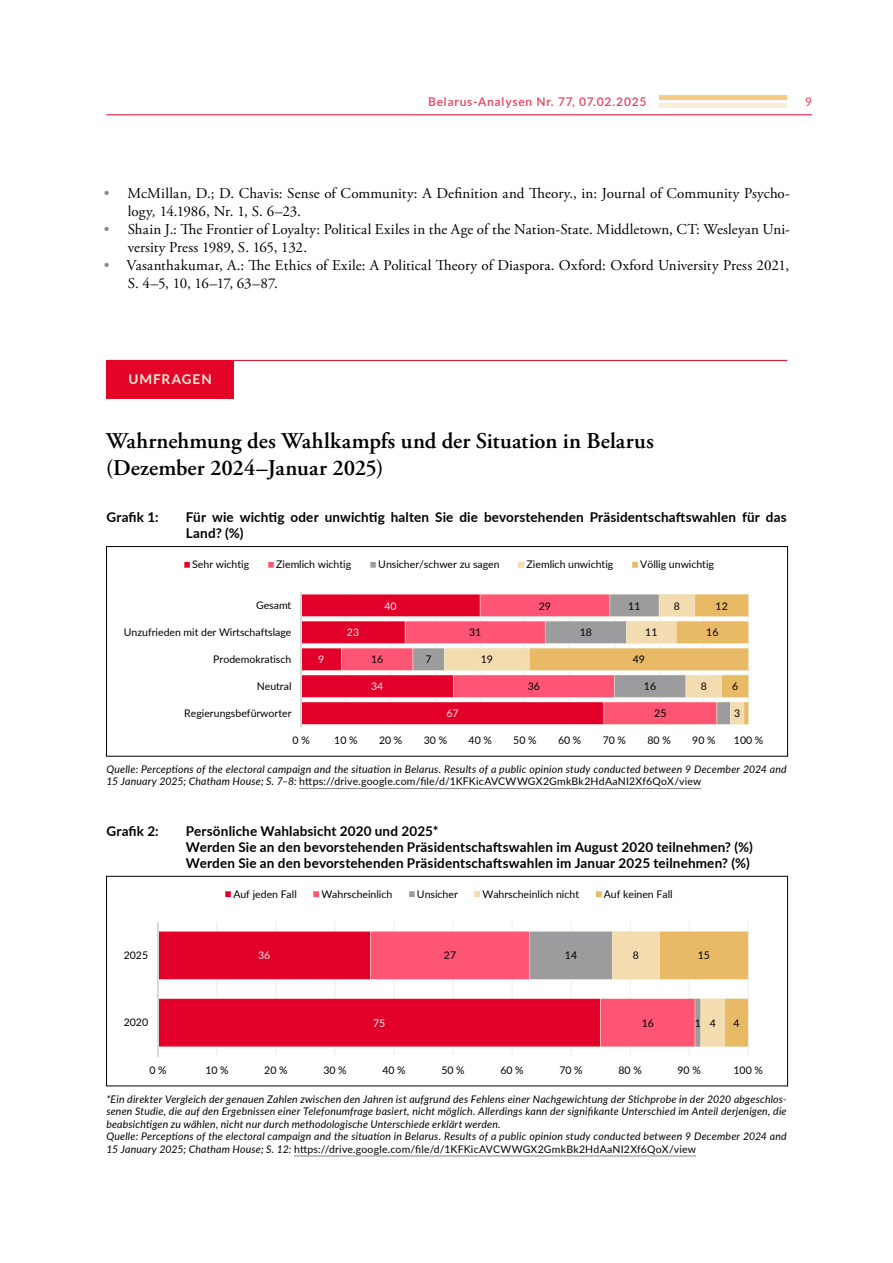
<style>
.page{position:relative;width:893px;height:1263px;background:#fff}
.page>*{position:absolute;margin:0;border:0;box-sizing:border-box;transform-origin:0 0}
.Ueberschrift_Artikel{font:600 22.5px/27px "Adobe Garamond Pro";color:#000}
.t1{font:15px/18px "Adobe Garamond Pro";letter-spacing:.005em;color:#000}
.Ueberschrift_Tabelle_Grafik{font:700 13.5px/16.2px "Lato";letter-spacing:.01em;color:#000}
.Abschnittsueberschrift_neu{font:700 13.5px "Lato";letter-spacing:.07em;color:#f7eed5}
.t2{font:600 12px "Lato";letter-spacing:.065em;color:#ea3e59}
.t3{font:12px "Lato";color:#ea3e59}
.Quelle_Tabelle_Grafik{font:italic 10.5px/12.6px "Lato";letter-spacing:.02em;color:#000}
.t4{font:10.5px "Lato";color:#000}
.t5{font:10.5px "Lato";color:#eeece1}
.s1{color:#878787}
.s2{font-style:italic}
.s3{font-style:normal}
</style>
<div class="page">
<div style="left:659px;top:103px;width:128px;height:5px;background:#f7eed5"></div>
<hr style="left:659px;top:96px;width:128px;height:4px;background:#f5cc85">
<hr style="left:106px;top:114px;width:706px;height:1px;background:#e40428">
<hr style="left:106px;top:360px;width:681px;height:1px;background:#e40428">
<div style="left:106px;top:360px;width:128px;height:39px;background:#e40428"></div>
<hr style="left:346px;top:592px;width:1px;height:135px;background:#d9d9d9">
<hr style="left:390px;top:592px;width:1px;height:135px;background:#d9d9d9">
<hr style="left:435px;top:592px;width:1px;height:135px;background:#d9d9d9">
<hr style="left:480px;top:592px;width:1px;height:135px;background:#d9d9d9">
<hr style="left:525px;top:592px;width:1px;height:135px;background:#d9d9d9">
<hr style="left:569px;top:592px;width:1px;height:135px;background:#d9d9d9">
<hr style="left:614px;top:592px;width:1px;height:135px;background:#d9d9d9">
<hr style="left:659px;top:592px;width:1px;height:135px;background:#d9d9d9">
<hr style="left:704px;top:592px;width:1px;height:135px;background:#d9d9d9">
<hr style="left:748px;top:592px;width:1px;height:135px;background:#d9d9d9">
<svg style="left:302px;top:594px;width:447px;height:131px;background:#e9777b"></svg>
<hr style="left:301px;top:592px;width:1px;height:135px;background:#d9d9d9">
<svg style="left:184px;top:562px;width:6px;height:6px"></svg>
<svg style="left:268px;top:562px;width:6px;height:6px"></svg>
<svg style="left:370px;top:562px;width:6px;height:6px"></svg>
<svg style="left:518px;top:562px;width:6px;height:6px"></svg>
<svg style="left:632px;top:562px;width:6px;height:6px"></svg>
<div style="left:106px;top:546px;width:682px;height:210px;border:1px solid #000"></div>
<hr style="left:299px;top:788px;width:402px;height:1px;background:#878787">
<hr style="left:294px;top:1156px;width:402px;height:1px;background:#878787">
<hr style="left:217px;top:921px;width:1px;height:135px;background:#d9d9d9">
<hr style="left:276px;top:921px;width:1px;height:135px;background:#d9d9d9">
<hr style="left:335px;top:921px;width:1px;height:135px;background:#d9d9d9">
<hr style="left:394px;top:921px;width:1px;height:135px;background:#d9d9d9">
<hr style="left:453px;top:921px;width:1px;height:135px;background:#d9d9d9">
<hr style="left:512px;top:921px;width:1px;height:135px;background:#d9d9d9">
<hr style="left:571px;top:921px;width:1px;height:135px;background:#d9d9d9">
<hr style="left:630px;top:921px;width:1px;height:135px;background:#d9d9d9">
<hr style="left:689px;top:921px;width:1px;height:135px;background:#d9d9d9">
<hr style="left:748px;top:921px;width:1px;height:135px;background:#d9d9d9">
<svg style="left:158px;top:931px;width:212px;height:116px;fill:#e2002b"></svg>
<svg style="left:370px;top:931px;width:378px;height:116px"></svg>
<hr style="left:157px;top:921px;width:1px;height:135px;background:#d9d9d9">
<svg style="left:225px;top:891px;width:6px;height:6px"></svg>
<svg style="left:313px;top:891px;width:6px;height:6px"></svg>
<svg style="left:409px;top:891px;width:6px;height:6px"></svg>
<svg style="left:474px;top:891px;width:6px;height:6px"></svg>
<svg style="left:596px;top:891px;width:6px;height:6px"></svg>
<div style="left:106px;top:876px;width:682px;height:210px;border:1px solid #000"></div>
<p class="t2" style="left:428px;top:93px;width:220px">Belarus-Analysen Nr. 77, 07.02.2025</p>
<p class="t3" style="left:805px;top:93px;width:8px">9</p>
<p class="t1" style="left:128px;top:185px;width:663px;text-indent:-24px"><span class="s1">•</span> McMillan, D.; D. Chavis: Sense of Community: A Definition and Theory., in: Journal of Community Psycho&shy;logy<span class="s2">,</span> 14.1986, Nr. 1, S. 6–23.</p>
<p class="t1" style="left:128px;top:221px;width:664px;text-indent:-24px"><span class="s1">•</span> Shain J.: The Frontier of Loyalty: Political Exiles in the Age of the Nation-State. Middletown, CT: Wesleyan Uni&shy;versity Press 1989, S. 165, 132.</p>
<p class="t1" style="left:128px;top:257px;width:663px;text-indent:-24px"><span class="s1">•</span> Vasanthakumar, A.: The Ethics of Exile: A Political Theory of Diaspora. Oxford: Oxford University Press 2021,<br>S. 4–5, 10, 16–17, 63–87.</p>
<p class="Abschnittsueberschrift_neu" style="left:128px;top:369px;width:85px">UMFRAGEN</p>
<p class="Ueberschrift_Artikel" style="left:106px;top:428px;width:549px">Wahrnehmung des Wahlkampfs und der Situation in Belarus (Dezember 2024–Januar 2025)</p>
<p class="Ueberschrift_Tabelle_Grafik" style="left:106px;top:509px;width:54px">Grafik 1:</p>
<p class="Ueberschrift_Tabelle_Grafik" style="left:186px;top:509px;width:602px">Für wie wichtig oder unwichtig halten Sie die bevorstehenden Präsidentschaftswahlen für das<br>Land? (%)</p>
<p class="t4" style="left:192px;top:557px;width:59px">Sehr wichtig</p>
<p class="t4" style="left:276px;top:557px;width:76px">Ziemlich wichtig</p>
<p class="t4" style="left:378px;top:557px;width:123px">Unsicher/schwer zu sagen</p>
<p class="t4" style="left:527px;top:557px;width:88px">Ziemlich unwichtig</p>
<p class="t4" style="left:640px;top:557px;width:75px">Völlig unwichtig</p>
<p class="t4" style="left:256px;top:598px;width:37px">Gesamt</p>
<p class="t5" style="left:384px;top:598px;width:14px">40</p>
<p class="t4" style="left:539px;top:598px;width:14px">29</p>
<p class="t4" style="left:628px;top:598px;width:14px">11</p>
<p class="t4" style="left:674px;top:598px;width:8px">8</p>
<p class="t4" style="left:716px;top:598px;width:14px">12</p>
<p class="t4" style="left:124px;top:624px;width:169px">Unzufrieden mit der Wirtschaftslage</p>
<p class="t5" style="left:347px;top:625px;width:14px">23</p>
<p class="t4" style="left:469px;top:625px;width:14px">31</p>
<p class="t4" style="left:580px;top:625px;width:14px">18</p>
<p class="t4" style="left:645px;top:625px;width:14px">11</p>
<p class="t4" style="left:706px;top:625px;width:14px">16</p>
<p class="t4" style="left:213px;top:651px;width:80px">Prodemokratisch</p>
<p class="t5" style="left:318px;top:652px;width:8px">9</p>
<p class="t4" style="left:371px;top:652px;width:14px">16</p>
<p class="t4" style="left:426px;top:652px;width:8px">7</p>
<p class="t4" style="left:481px;top:652px;width:14px">19</p>
<p class="t4" style="left:633px;top:652px;width:14px">49</p>
<p class="t4" style="left:257px;top:678px;width:36px">Neutral</p>
<p class="t5" style="left:371px;top:679px;width:14px">34</p>
<p class="t4" style="left:528px;top:679px;width:14px">36</p>
<p class="t4" style="left:644px;top:679px;width:14px">16</p>
<p class="t4" style="left:701px;top:679px;width:8px">8</p>
<p class="t4" style="left:732px;top:679px;width:8px">6</p>
<p class="t4" style="left:184px;top:705px;width:109px">Regierungsbefürworter</p>
<p class="t5" style="left:446px;top:706px;width:14px">67</p>
<p class="t4" style="left:654px;top:706px;width:14px">25</p>
<p class="t4" style="left:734px;top:706px;width:8px">3</p>
<p class="t4" style="left:293px;top:733px;width:19px">0 %</p>
<p class="t4" style="left:334px;top:733px;width:25px">10 %</p>
<p class="t4" style="left:379px;top:733px;width:25px">20 %</p>
<p class="t4" style="left:424px;top:733px;width:25px">30 %</p>
<p class="t4" style="left:469px;top:733px;width:25px">40 %</p>
<p class="t4" style="left:513px;top:733px;width:25px">50 %</p>
<p class="t4" style="left:558px;top:733px;width:25px">60 %</p>
<p class="t4" style="left:603px;top:733px;width:25px">70 %</p>
<p class="t4" style="left:647px;top:733px;width:25px">80 %</p>
<p class="t4" style="left:692px;top:733px;width:25px">90 %</p>
<p class="t4" style="left:734px;top:733px;width:31px">100 %</p>
<p class="Quelle_Tabelle_Grafik" style="left:106px;top:762px;width:682px">Quelle: Perceptions of the electoral campaign and the situation in Belarus. Results of a public opinion study conducted between 9 December 2024 and<br>15 January 2025; Chatham House; S. 7–8: <span class="s3">https://drive.google.com/file/d/1KFKicAVCWWGX2GmkBk2HdAaNI2Xf6QoX/view</span></p>
<p class="Ueberschrift_Tabelle_Grafik" style="left:106px;top:822px;width:54px">Grafik 2:</p>
<p class="Ueberschrift_Tabelle_Grafik" style="left:186px;top:822px;width:568px">Persönliche Wahlabsicht 2020 und 2025*<br>Werden Sie an den bevorstehenden Präsidentschaftswahlen im August 2020 teilnehmen? (%)<br>Werden Sie an den bevorstehenden Präsidentschaftswahlen im Januar 2025 teilnehmen? (%)</p>
<p class="t4" style="left:124px;top:947px;width:26px">2025</p>
<p class="t4" style="left:124px;top:1015px;width:26px">2020</p>
<p class="t4" style="left:233px;top:887px;width:65px">Auf jeden Fall</p>
<p class="t4" style="left:321px;top:887px;width:73px">Wahrscheinlich</p>
<p class="t4" style="left:417px;top:887px;width:42px">Unsicher</p>
<p class="t4" style="left:482px;top:887px;width:98px">Wahrscheinlich nicht</p>
<p class="t4" style="left:604px;top:887px;width:70px">Auf keinen Fall</p>
<p class="t5" style="left:258px;top:948px;width:14px">36</p>
<p class="t4" style="left:444px;top:948px;width:14px">27</p>
<p class="t4" style="left:565px;top:948px;width:14px">14</p>
<p class="t4" style="left:633px;top:948px;width:8px">8</p>
<p class="t4" style="left:698px;top:948px;width:14px">15</p>
<p class="t5" style="left:373px;top:1015px;width:14px">75</p>
<p class="t4" style="left:642px;top:1015px;width:14px">16</p>
<p class="t4" style="left:695px;top:1015px;width:8px">1</p>
<p class="t4" style="left:710px;top:1015px;width:8px">4</p>
<p class="t4" style="left:733px;top:1015px;width:8px">4</p>
<p class="t4" style="left:149px;top:1062px;width:19px">0 %</p>
<p class="t4" style="left:205px;top:1062px;width:25px">10 %</p>
<p class="t4" style="left:264px;top:1062px;width:25px">20 %</p>
<p class="t4" style="left:323px;top:1062px;width:25px">30 %</p>
<p class="t4" style="left:382px;top:1062px;width:25px">40 %</p>
<p class="t4" style="left:441px;top:1062px;width:25px">50 %</p>
<p class="t4" style="left:500px;top:1062px;width:25px">60 %</p>
<p class="t4" style="left:559px;top:1062px;width:25px">70 %</p>
<p class="t4" style="left:618px;top:1062px;width:25px">80 %</p>
<p class="t4" style="left:677px;top:1062px;width:25px">90 %</p>
<p class="t4" style="left:733px;top:1062px;width:31px">100 %</p>
<p class="Quelle_Tabelle_Grafik" style="left:106px;top:1092px;width:682px;text-align:justify">*Ein direkter Vergleich der genauen Zahlen zwischen den Jahren ist aufgrund des Fehlens einer Nachgewichtung der Stichprobe in der 2020 abgeschlos&shy;senen Studie, die auf den Ergebnissen einer Telefonumfrage basiert, nicht möglich. Allerdings kann der signifikante Unterschied im Anteil derjenigen, die beabsichtigen zu wählen, nicht nur durch methodologische Unterschiede erklärt werden.</p>
<p class="Quelle_Tabelle_Grafik" style="left:106px;top:1130px;width:682px">Quelle: Perceptions of the electoral campaign and the situation in Belarus. Results of a public opinion study conducted between 9 December 2024 and<br>15 January 2025; Chatham House; S. 12: <span class="s3">https://drive.google.com/file/d/1KFKicAVCWWGX2GmkBk2HdAaNI2Xf6QoX/view</span></p>
</div>
